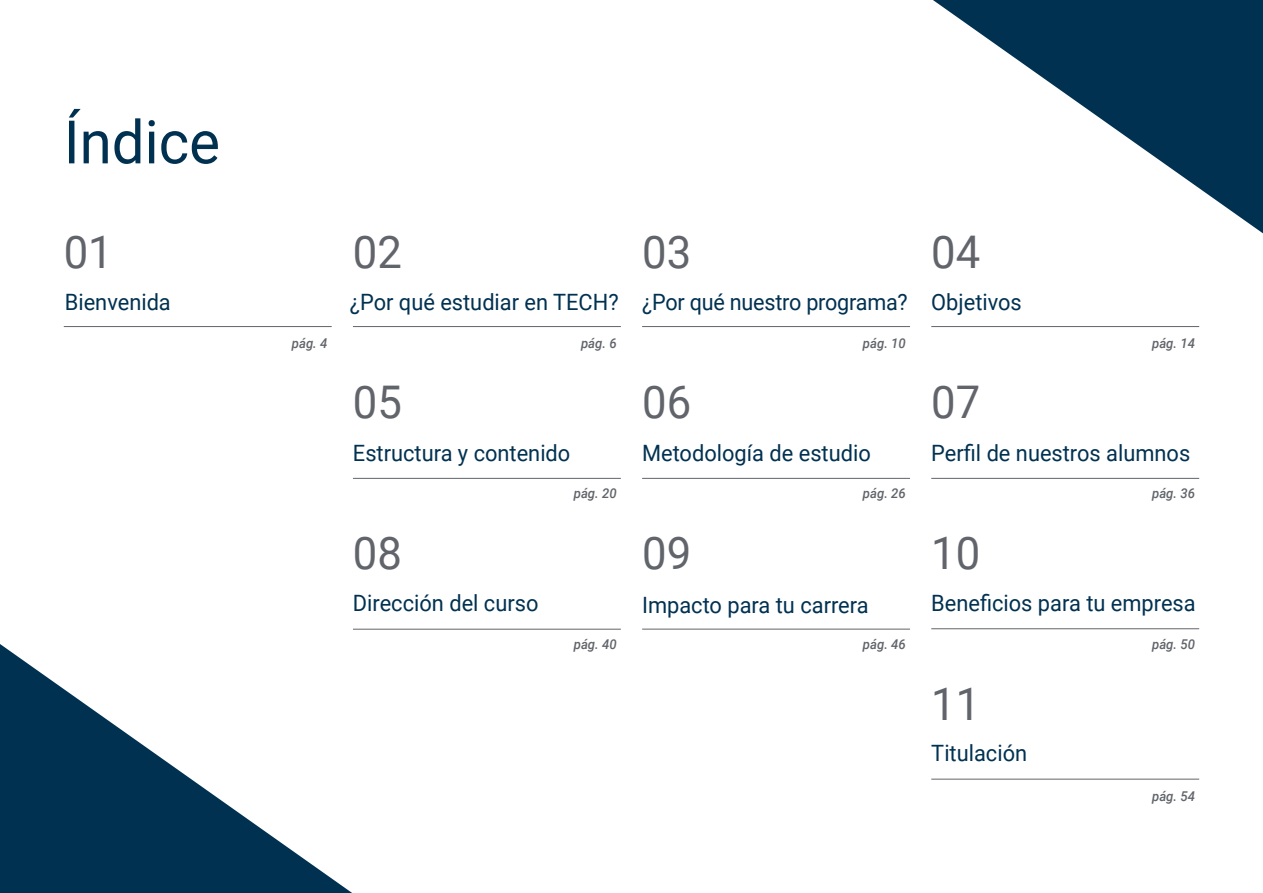
<style>
.page{position:relative;width:1263px;height:893px;background:#fff}
.page>*{position:absolute;margin:0;border:0;box-sizing:border-box;transform-origin:0 0}
.t1{font:60px "Roboto";color:#013151}
.t2{font:45px "Roboto";color:#61646a}
.t3{font:22.5px "Roboto";color:#013151}
.t4{font:22.5px "Roboto";color:#013151;scale:.96 1}
.t5{font:italic 500 13.5px "Roboto";color:#61646a}
</style>
<div class="page">
<hr style="left:64px;top:326px;width:268px;height:1px;background:#61646a">
<hr style="left:353px;top:478px;width:268px;height:1px;background:#61646a">
<hr style="left:353px;top:629px;width:268px;height:1px;background:#61646a">
<hr style="left:353px;top:326px;width:268px;height:1px;background:#61646a">
<hr style="left:642px;top:478px;width:268px;height:1px;background:#61646a">
<hr style="left:642px;top:629px;width:268px;height:1px;background:#61646a">
<hr style="left:642px;top:326px;width:268px;height:1px;background:#61646a">
<hr style="left:931px;top:478px;width:268px;height:1px;background:#61646a">
<hr style="left:931px;top:326px;width:268px;height:1px;background:#61646a">
<svg style="left:0;top:644px;width:352px;height:249px"></svg>
<svg style="left:933px;top:0;width:330px;height:233px"></svg>
<hr style="left:931px;top:628px;width:268px;height:1px;background:#61646a">
<hr style="left:931px;top:779px;width:268px;height:1px;background:#61646a">
<h1 class="t1" style="left:64px;top:100px;width:158px">Índice</h1>
<h2 class="t2" style="left:64px;top:220px;width:51px">01</h2>
<h2 class="t2" style="left:353px;top:220px;width:51px">02</h2>
<h2 class="t2" style="left:642px;top:220px;width:51px">03</h2>
<h2 class="t2" style="left:931px;top:220px;width:51px">04</h2>
<p class="t3" style="left:65px;top:286px;width:108px">Bienvenida</p>
<p class="t3" style="left:931px;top:286px;width:92px">Objetivos</p>
<p class="t3" style="left:350px;top:286px;width:270px">¿Por qué estudiar en TECH?</p>
<p class="t4" style="left:642px;top:286px;width:278px">¿Por qué nuestro programa?</p>
<p class="t5" style="left:292px;top:333px;width:37px">pág. 4</p>
<h2 class="t2" style="left:353px;top:371px;width:51px">05</h2>
<p class="t5" style="left:581px;top:333px;width:37px">pág. 6</p>
<h2 class="t2" style="left:642px;top:371px;width:51px">06</h2>
<p class="t5" style="left:863px;top:333px;width:44px">pág. 10</p>
<h2 class="t2" style="left:931px;top:371px;width:51px">07</h2>
<p class="t5" style="left:1152px;top:333px;width:44px">pág. 14</p>
<p class="t3" style="left:353px;top:437px;width:219px">Estructura y contenido</p>
<p class="t3" style="left:642px;top:437px;width:230px">Metodología de estudio</p>
<p class="t3" style="left:931px;top:437px;width:261px">Perfil de nuestros alumnos</p>
<p class="t5" style="left:574px;top:484px;width:44px">pág. 20</p>
<p class="t5" style="left:863px;top:484px;width:44px">pág. 26</p>
<p class="t5" style="left:1152px;top:484px;width:44px">pág. 36</p>
<h2 class="t2" style="left:353px;top:522px;width:51px">08</h2>
<h2 class="t2" style="left:642px;top:522px;width:51px">09</h2>
<h2 class="t2" style="left:931px;top:522px;width:51px">10</h2>
<p class="t3" style="left:353px;top:587px;width:187px">Dirección del curso</p>
<p class="t3" style="left:642px;top:589px;width:228px">Impacto para tu carrera</p>
<p class="t3" style="left:931px;top:587px;width:266px">Beneficios para tu empresa</p>
<p class="t5" style="left:574px;top:635px;width:44px">pág. 40</p>
<p class="t5" style="left:863px;top:635px;width:44px">pág. 46</p>
<p class="t5" style="left:1152px;top:635px;width:44px">pág. 50</p>
<h2 class="t2" style="left:931px;top:672px;width:51px">11</h2>
<p class="t3" style="left:931px;top:737px;width:97px">Titulación</p>
<p class="t5" style="left:1152px;top:787px;width:44px">pág. 54</p>
</div>
